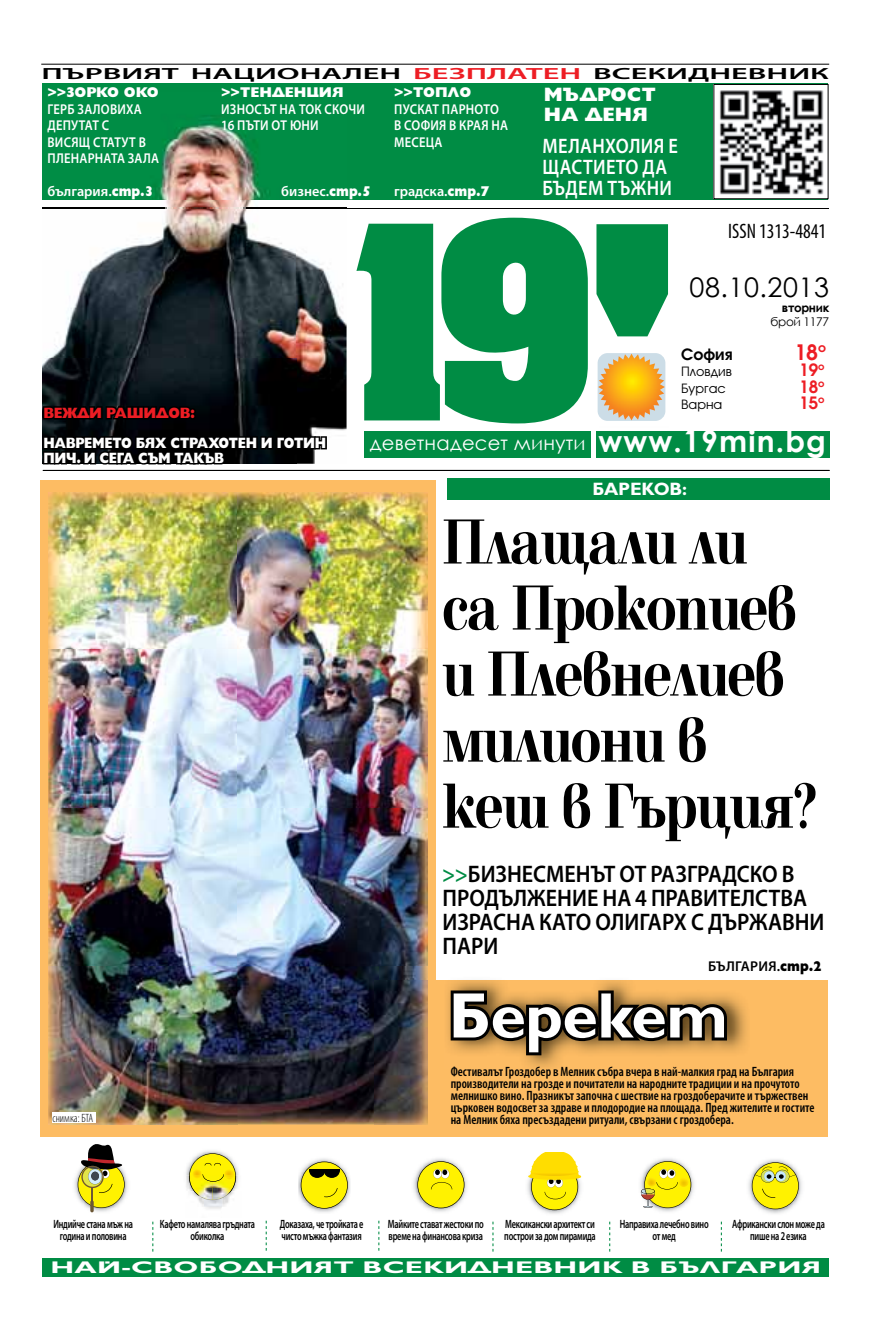
<style>
.page{position:relative;width:893px;height:1340px;background:#fff}
.page>*{position:absolute;margin:0;border:0;box-sizing:border-box;transform-origin:0 0}
.t1{font:700 66px/66px "Elfin CYR";letter-spacing:-.025em;color:#000;scale:.83 1}
.t2{font:700 64.5px "Gilt";letter-spacing:-.01em;color:#fff}
.t3{font:27px "Century Gothic";letter-spacing:.02em;color:#000}
.t4{font:600 24px/24px "Myriad Pro";color:#000;scale:.92 1}
.t5{font:700 22.35px "Avanti CYR";color:#ed1d24}
.t6{font:600 21px/21px "Myriad Pro";letter-spacing:.02em;color:#fff;scale:.88 1}
.t7{font:condensed 21px "Myriad Pro";color:#000;scale:.95 1}
.t8{font:19.5px "Century Gothic";letter-spacing:.01em;color:#fff}
.t9{font:800 19.5px/19.5px "Gilt";color:#fff}
.t10{font:700 18px "Gilt";letter-spacing:-.01em;color:#fff}
.t11{font:700 17.85px "Avanti CYR";color:#ed1d24}
.t12{font:700 16.95px "Gilt";letter-spacing:.01em;color:#fff;scale:1.68 1}
.t13{font:700 16.35px "Avanti CYR";color:#000}
.t14{font:600 16.2px "Myriad Pro";color:#000;scale:2 1}
.t15{font:800 15px/15px "Gilt";letter-spacing:-.02em;color:#fff;scale:.86 1}
.t16{font:800 15px "Gilt";letter-spacing:-.02em;color:#ed1d24;scale:.93 1}
.t17{font:600 14.25px/16.5px "Myriad Pro";letter-spacing:.02em;color:#fff;scale:.88 1}
.t18{font:800 14.25px "Gilt";color:#fff}
.t19{font:600 14.25px "Myriad Pro";color:#fff}
.t20{font:600 14.25px "Myriad Pro";letter-spacing:.02em;color:#000}
.t21{font:600 14.25px "Myriad Pro";letter-spacing:.02em;color:#fff}
.t22{font:600 condensed 13.5px/12px "Myriad Pro";color:#000;scale:.95 1}
.t23{font:13.35px "Avanti CYR";color:#000}
.t24{font:600 12px/12px "Myriad Pro";letter-spacing:-.03em;color:#000;text-align:center;scale:.69 1}
.t25{font:300 condensed 12px "Myriad Pro";color:#000;scale:.95 1}
.t26{font:12px "Century Gothic";letter-spacing:-.03em;color:#000}
.t27{font:700 12px "Century Gothic";letter-spacing:-.03em;color:#000}
.s1{color:#ed1d24}
.s2{font-family:"Gilt";font-weight:800}
.s3{font-weight:700;font-size:29.85px}
.s4{color:#008c44}
</style>
<div class="page">
<div style="left:40px;top:480px;width:395px;height:656px;background:#fdbc63"></div>
<div style="left:374px;top:980px;width:454px;height:156px;background:#fdbc63"></div>
<img style="left:598px;top:353px;width:67px;height:67px">
<svg style="left:596px;top:224px;width:72px;height:112px;background:#1e995a"></svg>
<hr style="left:43px;top:470px;width:786px;height:1px;background:#000">
<div style="left:364px;top:431px;width:465px;height:27px;background:#008c44"></div>
<div style="left:591px;top:426px;width:5px;height:34px;background:#fff"></div>
<hr style="left:43px;top:208px;width:786px;height:1px;background:#000">
<div style="left:43px;top:83px;width:785px;height:117px;background:#008c44"></div>
<svg style="left:356px;top:218px;width:232px;height:205px"></svg>
<hr style="left:41px;top:64px;width:788px;height:1px;background:#000">
<img style="left:43px;top:117px;width:304px;height:314px">
<img style="left:43px;top:208px;width:304px;height:1px">
<div style="left:714px;top:84px;width:114px;height:115px;background:#fff"></div>
<img style="left:719px;top:90px;width:105px;height:105px">
<svg style="left:42px;top:400px;width:154px;height:23px;background:#020508"></svg>
<div style="left:190px;top:408px;width:6px;height:7px;border:3px solid #000;border-radius:50%"></div>
<svg style="left:42px;top:431px;width:285px;height:34px;background:#0d0e0f"></svg>
<div style="left:43px;top:1258px;width:786px;height:18px;background:#008c44"></div>
<img style="left:48px;top:492px;width:379px;height:474px">
<img style="left:48px;top:966px;width:332px;height:158px">
<img style="left:380px;top:966px;width:47px;height:14px">
<img style="left:374px;top:980px;width:53px;height:144px">
<img style="left:640px;top:1158px;width:54px;height:54px">
<svg style="left:641px;top:1161px;width:50px;height:47px;background:#e3d843"></svg>
<img style="left:541px;top:1210px;width:26px;height:4px">
<svg style="left:527px;top:1152px;width:55px;height:58px"></svg>
<img style="left:413px;top:1158px;width:54px;height:54px">
<svg style="left:417px;top:1161px;width:47px;height:47px;background:#e7df39"></svg>
<img style="left:74px;top:1172px;width:54px;height:41px">
<svg style="left:78px;top:1144px;width:47px;height:68px"></svg>
<img style="left:298px;top:1158px;width:52px;height:55px">
<svg style="left:301px;top:1161px;width:47px;height:47px;background:#d5cd32"></svg>
<hr style="left:309px;top:1169px;width:31px;height:1px;background:#000">
<svg style="left:152px;top:1221px;width:1px;height:30px"></svg>
<svg style="left:266px;top:1220px;width:1px;height:30px"></svg>
<svg style="left:378px;top:1220px;width:1px;height:30px"></svg>
<svg style="left:493px;top:1221px;width:1px;height:30px"></svg>
<svg style="left:609px;top:1221px;width:1px;height:30px"></svg>
<svg style="left:721px;top:1221px;width:1px;height:30px"></svg>
<img style="left:186px;top:1151px;width:53px;height:24px">
<img style="left:203px;top:1206px;width:21px;height:3px">
<img style="left:186px;top:1175px;width:3px;height:14px">
<img style="left:236px;top:1175px;width:3px;height:14px">
<img style="left:198px;top:1200px;width:6px;height:6px">
<img style="left:204px;top:1200px;width:19px;height:6px">
<img style="left:223px;top:1200px;width:6px;height:6px">
<svg style="left:189px;top:1153px;width:47px;height:47px;background:#e2d94b"></svg>
<img style="left:447px;top:980px;width:300px;height:87px">
<svg style="left:448px;top:987px;width:282px;height:71px"></svg>
<img style="left:748px;top:1159px;width:54px;height:55px">
<svg style="left:752px;top:1162px;width:47px;height:47px;background:#dfda43"></svg>
<div style="left:447px;top:478px;width:383px;height:22px;background:#008c44"></div>
<div style="left:52px;top:1112px;width:44px;height:11px;background:#fff"></div>
<p class="t14" style="left:42px;top:63px;width:395px">ПЪРВИЯТ НАЦИОНАЛЕН <span class="s1">БЕЗПЛАТЕН</span> ВСЕКИДНЕВНИК</p>
<p class="t18" style="left:47px;top:84px;width:113px">&gt;&gt;ЗОРКО ОКО</p>
<p class="t17" style="left:48px;top:100px;width:128px">ГЕРБ ЗАЛОВИХА<br>ДЕПУТАТ С<br>ВИСЯЩ СТАТУТ В<br>ПЛЕНАРНАТА ЗАЛА</p>
<p class="t19" style="left:47px;top:182px;width:108px">българия.<span class="s2">стр.3</span></p>
<p class="t18" style="left:221px;top:84px;width:124px">&gt;&gt;ТЕНДЕНЦИЯ</p>
<p class="t17" style="left:221px;top:100px;width:165px">ИЗНОСЪТ НА ТОК СКОЧИ<br>16 ПЪТИ ОТ ЮНИ</p>
<p class="t21" style="left:281px;top:182px;width:91px">бизнес.<span class="s2">стр.5</span></p>
<p class="t18" style="left:394px;top:84px;width:79px">&gt;&gt;ТОПЛО</p>
<p class="t17" style="left:394px;top:100px;width:131px">ПУСКАТ ПАРНОТО<br>В СОФИЯ В КРАЯ НА<br>МЕСЕЦА</p>
<p class="t19" style="left:394px;top:182px;width:97px">градска.<span class="s2">стр.7</span></p>
<h3 class="t9" style="left:544px;top:85px;width:113px">МЪДРОСТ<br>НА ДЕНЯ</h3>
<h3 class="t6" style="left:543px;top:135px;width:156px">МЕЛАНХОЛИЯ Е<br>ЩАСТИЕТО ДА<br>БЪДЕМ ТЪЖНИ</h3>
<h3 class="t7" style="left:728px;top:218px;width:104px">ISSN 1313-4841</h3>
<p class="t16" style="left:43px;top:404px;width:165px">ВЕЖДИ РАШИДОВ:</p>
<p class="t15" style="left:43px;top:435px;width:331px">НАВРЕМЕТО БЯХ СТРАХОТЕН И ГОТИН<br>ПИЧ. И СЕГА СЪМ ТАКЪВ</p>
<p class="t25" style="left:52px;top:1110px;width:44px">снимка: БТА</p>
<h3 class="t3" style="left:690px;top:268px;width:141px">08.10.2013</h3>
<p class="t27" style="left:782px;top:298px;width:49px">вторник</p>
<p class="t26" style="left:771px;top:313px;width:60px">брой 1177</p>
<p class="t13" style="left:681px;top:344px;width:53px">София</p>
<h3 class="t5" style="left:794px;top:338px;width:33px">18<sup>о</sup></h3>
<p class="t23" style="left:681px;top:364px;width:52px">Пловдив</p>
<h3 class="t11" style="left:799px;top:359px;width:27px">19<sup>о</sup></h3>
<p class="t23" style="left:681px;top:380px;width:46px">Бургас</p>
<h3 class="t11" style="left:799px;top:375px;width:27px">18<sup>о</sup></h3>
<p class="t23" style="left:681px;top:397px;width:43px">Варна</p>
<h3 class="t11" style="left:799px;top:392px;width:27px">15<sup>о</sup></h3>
<h3 class="t8" style="left:370px;top:429px;width:458px">деветнадесет минути <span class="s3">www.19min.bg</span></h3>
<h3 class="t10" style="left:592px;top:479px;width:96px">БАРЕКОВ:</h3>
<h1 class="t1" style="left:442px;top:510px;width:455px">Плащали ли са Прокопиев и Плевнелиев милиони в кеш в Гърция?</h1>
<h3 class="t4" style="left:442px;top:861px;width:417px"><span class="s4">&gt;&gt;</span>БИЗНЕСМЕНЪТ ОТ РАЗГРАДСКО В<br>ПРОДЪЛЖЕНИЕ НА 4 ПРАВИТЕЛСТВА<br>ИЗРАСНА КАТО ОЛИГАРХ С ДЪРЖАВНИ<br>ПАРИ</h3>
<p class="t20" style="left:708px;top:957px;width:115px">БЪЛГАРИЯ.<span class="s2">стр.2</span></p>
<h2 class="t2" style="left:449px;top:979px;width:281px">Берекет</h2>
<p class="t22" style="left:451px;top:1065px;width:384px">Фестивалът Гроздобер в Мелник събра вчера в най-малкия град на България производители на грозде и почитатели на народните традиции и на прочутото мелнишко вино. Празникът започна с шествие на гроздоберачите и тържествен църковен водосвет за здраве и плодородие на площада. Пред жителите и гостите на Мелник бяха пресъздадени ритуали, свързани с гроздобера.</p>
<p class="t24" style="left:54px;top:1217px;width:117px">Индийче стана мъж на година и половина</p>
<p class="t24" style="left:160px;top:1217px;width:139px">Кафето намалява гръдната обиколка</p>
<p class="t24" style="left:280px;top:1217px;width:123px;text-align:left">Доказаха, че тройката е чисто мъжка фантазия</p>
<p class="t24" style="left:388px;top:1217px;width:140px;text-align:left">Майките стават жестоки по време на финансова криза</p>
<p class="t24" style="left:504px;top:1217px;width:134px;text-align:left">Мексикански архитект си построи за дом пирамида</p>
<p class="t24" style="left:620px;top:1217px;width:130px">Направиха лечебно вино от мед</p>
<p class="t24" style="left:732px;top:1217px;width:136px">Африкански слон може да пише на 2 езика</p>
<p class="t12" style="left:50px;top:1257px;width:460px">НАЙ-СВОБОДНИЯТ ВСЕКИДНЕВНИК В БЪЛГАРИЯ</p>
</div>
